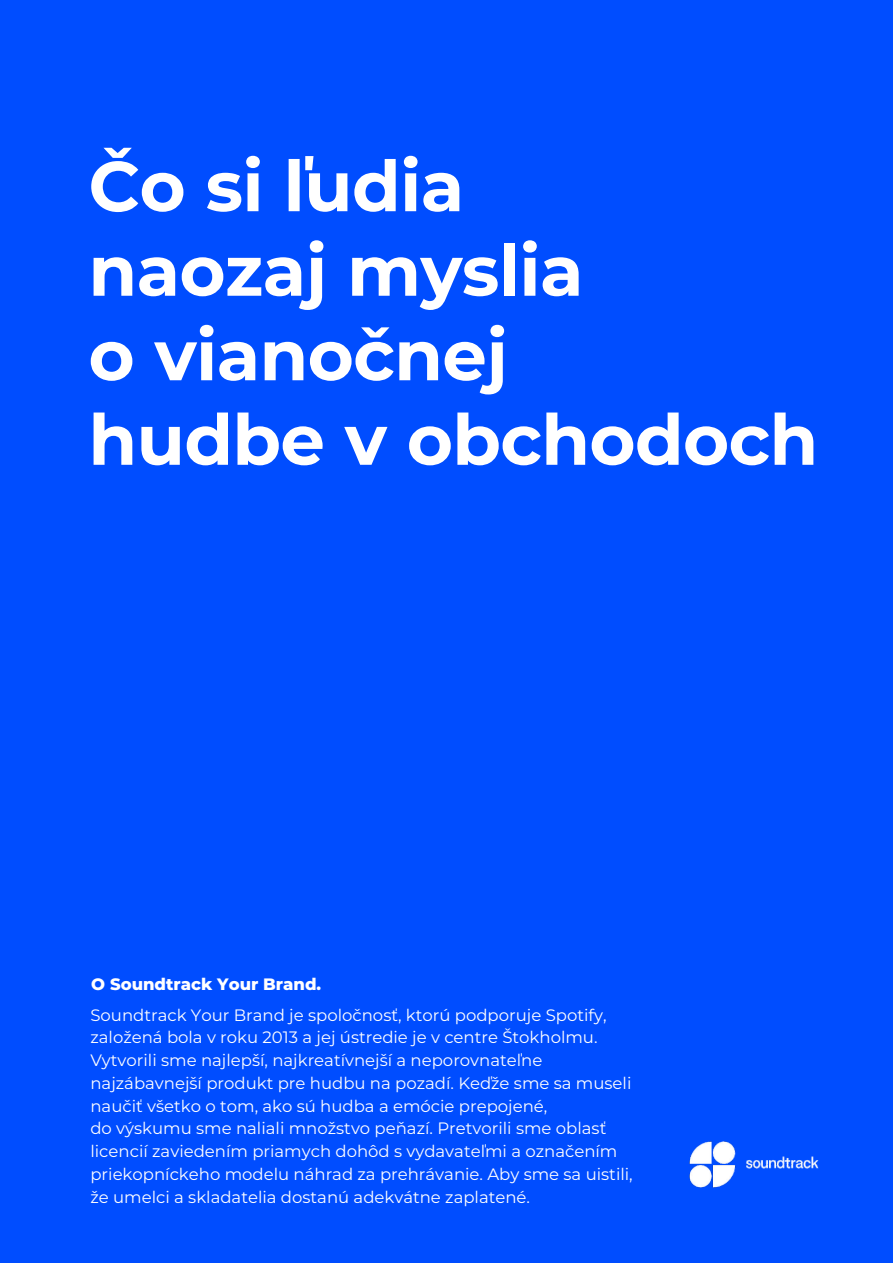
<style>
.page{position:relative;width:893px;height:1263px;background:#004dff}
.page>*{position:absolute;margin:0;border:0;box-sizing:border-box;transform-origin:0 0}
.t1{font:700 70.5px/84.4px "Montserrat";letter-spacing:-.01em;color:#fff}
.t2{font:16.5px/22.8px "Montserrat";color:#fff}
.t3{font:800 16.5px "Montserrat";color:#fff}
</style>
<div class="page">
<img style="left:689px;top:1141px;width:130px;height:47px">
<h1 class="t1" style="left:88px;top:144px;width:731px">Čo si ľudia<br>naozaj myslia<br>o vianočnej<br>hudbe v obchodoch</h1>
<p class="t3" style="left:91px;top:974px;width:231px">O Soundtrack Your Brand.</p>
<p class="t2" style="left:90px;top:1003px;width:544px">Soundtrack Your Brand je spoločnosť, ktorú podporuje Spotify, založená bola v roku 2013 a jej ústredie je v centre Štokholmu.<br>Vytvorili sme najlepší, najkreatívnejší a neporovnateľne najzábavnejší produkt pre hudbu na pozadí. Keďže sme sa museli naučiť všetko o tom, ako sú hudba a emócie prepojené,<br>do výskumu sme naliali množstvo peňazí. Pretvorili sme oblasť licencií zaviedením priamych dohôd s vydavateľmi a označením priekopníckeho modelu náhrad za prehrávanie. Aby sme sa uistili, že umelci a skladatelia dostanú adekvátne zaplatené.</p>
</div>
